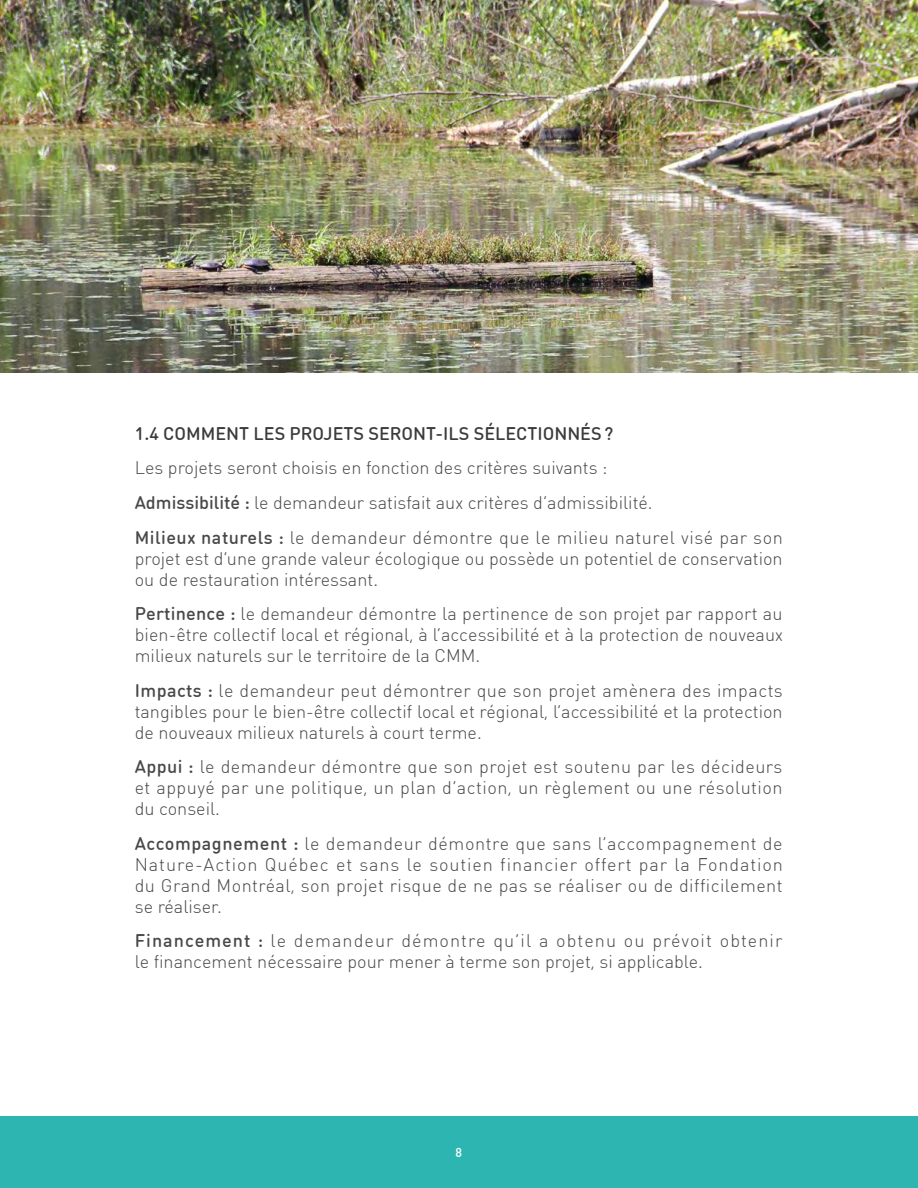
<style>
.page{position:relative;width:918px;height:1188px;background:#fff}
.page>*{position:absolute;margin:0;border:0;box-sizing:border-box;transform-origin:0 0}
.t1{font:300 18px/21px "DIN Round OT";color:#4a4948;text-align:justify}
.t2{font:500 18px "DIN Round OT";color:#3c3c3b}
.t3{font:500 12.75px "DIN Round OT";color:#fff}
.s1{font-weight:500}
</style>
<div class="page">
<div style="left:0;top:1116px;width:918px;height:72px;background:#2db5b1"></div>
<img style="left:0;top:0;width:918px;height:372px">
<p class="t2" style="left:135px;top:423px;width:480px">1.4 COMMENT LES PROJETS SERONT-ILS SÉLECTIONNÉS ?</p>
<p class="t1" style="left:135px;top:452px;width:650px;line-height:34.5px;text-align:left">Les projets seront choisis en fonction des critères suivants :<br><span class="s1">Admissibilité :</span> le demandeur satisfait aux critères d’admissibilité.<br><span class="s1">Milieux naturels :</span> le demandeur démontre que le milieu naturel visé par son</p>
<p class="t1" style="left:135px;top:549px;width:649px">projet est d’une grande valeur écologique ou possède un potentiel de conservation ou de restauration intéressant.</p>
<p class="t1" style="left:135px;top:604px;width:650px"><span class="s1">Pertinence :</span> le demandeur démontre la pertinence de son projet par rapport au bien-être collectif local et régional, à l’accessibilité et à la protection de nouveaux milieux naturels sur le territoire de la CMM.</p>
<p class="t1" style="left:135px;top:681px;width:650px"><span class="s1">Impacts :</span> le demandeur peut démontrer que son projet amènera des impacts tangibles pour le bien-être collectif local et régional, l’accessibilité et la protection de nouveaux milieux naturels à court terme.</p>
<p class="t1" style="left:135px;top:757px;width:649px"><span class="s1">Appui :</span> le demandeur démontre que son projet est soutenu par les décideurs et appuyé par une politique, un plan d’action, un règlement ou une résolution du conseil.</p>
<p class="t1" style="left:135px;top:834px;width:650px"><span class="s1">Accompagnement :</span> le demandeur démontre que sans l’accompagnement de Nature-Action Québec et sans le soutien financier offert par la Fondation du Grand Montréal, son projet risque de ne pas se réaliser ou de difficilement se réaliser.</p>
<p class="t1" style="left:135px;top:931px;width:649px"><span class="s1">Financement :</span> le demandeur démontre qu’il a obtenu ou prévoit obtenir le financement nécessaire pour mener à terme son projet, si applicable.</p>
<p class="t3" style="left:455px;top:1145px;width:8px">8</p>
</div>
